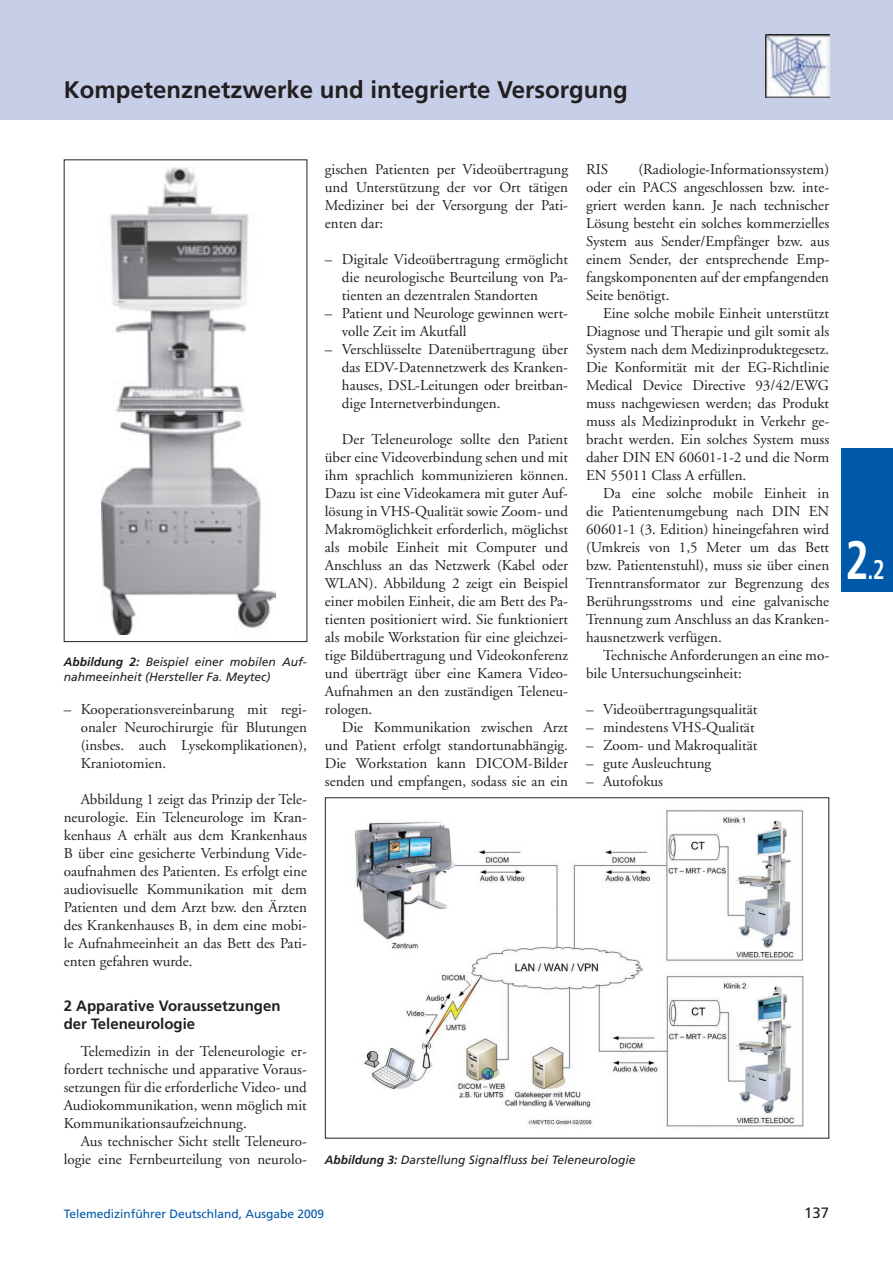
<style>
.page{position:relative;width:893px;height:1263px;background:#fff}
.page>*{position:absolute;margin:0;border:0;box-sizing:border-box;transform-origin:0 0}
.t1{font:700 condensed 27px "Frutiger";color:#fff;scale:.85 1}
.t2{font:700 24px "Frutiger";color:#231f20}
.t3{font:15px/18px "Adobe Garamond";color:#231f20;text-align:justify}
.t4{font:700 15px/18px "Frutiger";color:#231f20}
.t5{font:15px "Frutiger";color:#231f20}
.t6{font:italic 12px/15px "Frutiger";color:#231f20}
.t7{font:12px "Frutiger";color:#0159a9}
.s1{font-weight:700}
.s2{font-size:54px}
</style>
<div class="page">
<div style="left:0;top:0;width:893px;height:119px;background:#c7cee8"></div>
<img style="left:765px;top:34px;width:64px;height:64px">
<div style="left:842px;top:448px;width:51px;height:143px;background:#0159a9"></div>
<img style="left:354px;top:809px;width:450px;height:319px">
<img style="left:102px;top:167px;width:174px;height:468px">
<h2 class="t2" style="left:64px;top:76px;width:566px">Kompetenznetzwerke und integrierte Versorgung</h2>
<p class="t6" style="left:64px;top:654px;width:245px"><span class="s1">Abbildung 2:</span> Beispiel einer mobilen Auf&shy;nahmeeinheit (Hersteller Fa. Meytec)</p>
<p class="t3" style="left:81px;top:700px;width:228px;text-indent:-17px">– Kooperationsvereinbarung mit regi&shy;onaler Neurochirurgie für Blutungen (insbes. auch Lysekomplikationen), Kraniotomien.</p>
<p class="t3" style="left:64px;top:790px;width:245px;text-indent:17px">Abbildung 1 zeigt das Prinzip der Tele&shy;neurologie. Ein Teleneurologe im Kran&shy;kenhaus A erhält aus dem Krankenhaus B über eine gesicherte Verbindung Vide&shy;oaufnahmen des Patienten. Es erfolgt eine audiovisuelle Kommunikation mit dem Patienten und dem Arzt bzw. den Ärzten des Krankenhauses B, in dem eine mobi&shy;le Aufnahmeeinheit an das Bett des Pati&shy;enten gefahren wurde.</p>
<p class="t4" style="left:64px;top:996px;width:218px">2 Apparative Voraussetzungen der Teleneurologie</p>
<p class="t3" style="left:64px;top:1042px;width:245px;text-indent:17px">Telemedizin in der Teleneurologie er&shy;fordert technische und apparative Voraus&shy;setzungen für die erforderliche Video- und Audiokommunikation, wenn möglich mit Kommunikationsaufzeichnung.</p>
<p class="t3" style="left:64px;top:1132px;width:245px;text-align:right">Aus technischer Sicht stellt Teleneuro&shy;logie eine Fernbeurteilung von neurolo-</p>
<p class="t3" style="left:325px;top:160px;width:245px">gischen Patienten per Videoübertragung und Unterstützung der vor Ort tätigen Mediziner bei der Versorgung der Pati&shy;enten dar:</p>
<p class="t3" style="left:342px;top:250px;width:228px;text-indent:-17px">– Digitale Videoübertragung ermöglicht die neurologische Beurteilung von Pa&shy;tienten an dezentralen Standorten</p>
<p class="t3" style="left:342px;top:304px;width:228px;text-indent:-17px">– Patient und Neurologe gewinnen wert&shy;volle Zeit im Akutfall</p>
<p class="t3" style="left:342px;top:340px;width:228px;text-indent:-17px">– Verschlüsselte Datenübertragung über das EDV-Datennetzwerk des Kranken&shy;hauses, DSL-Leitungen oder breitban&shy;dige Internetverbindungen.</p>
<p class="t3" style="left:325px;top:430px;width:245px;text-indent:17px">Der Teleneurologe sollte den Patient über eine Videoverbindung sehen und mit ihm sprachlich kommunizieren können.<br>Dazu ist eine Videokamera mit guter Auf&shy;lösung in VHS-Qualität sowie Zoom- und Makromöglichkeit erforderlich, möglichst als mobile Einheit mit Computer und Anschluss an das Netzwerk (Kabel oder WLAN). Abbildung 2 zeigt ein Beispiel einer mobilen Einheit, die am Bett des Pa&shy;tienten positioniert wird. Sie funktioniert als mobile Workstation für eine gleichzei&shy;tige Bildübertragung und Videokonferenz und überträgt über eine Kamera Video-Aufnahmen an den zuständigen Teleneu&shy;rologen.</p>
<p class="t3" style="left:325px;top:718px;width:245px;text-indent:17px">Die Kommunikation zwischen Arzt und Patient erfolgt standortunabhängig.<br>Die Workstation kann DICOM-Bilder senden und empfangen, sodass sie an ein</p>
<p class="t3" style="left:586px;top:160px;width:245px;text-indent:52px">(Radiologie-Informationssystem) oder ein PACS angeschlossen bzw. inte&shy;griert werden kann. Je nach technischer Lösung besteht ein solches kommerzielles System aus Sender/Empfänger bzw. aus einem Sender, der entsprechende Emp&shy;fangskomponenten auf der empfangenden Seite benötigt.</p>
<p class="t3" style="left:586px;top:304px;width:245px;text-indent:17px">Eine solche mobile Einheit unterstützt Diagnose und Therapie und gilt somit als System nach dem Medizinproduktegesetz.<br>Die Konformität mit der EG-Richtlinie Medical Device Directive 93/42/EWG muss nachgewiesen werden; das Produkt muss als Medizinprodukt in Verkehr ge&shy;bracht werden. Ein solches System muss daher DIN EN 60601-1-2 und die Norm EN 55011 Class A erfüllen.</p>
<p class="t3" style="left:586px;top:484px;width:245px;text-indent:17px">Da eine solche mobile Einheit in die Patientenumgebung nach DIN EN 60601-1 (3. Edition) hineingefahren wird (Umkreis von 1,5 Meter um das Bett bzw. Patientenstuhl), muss sie über einen Trenntransformator zur Begrenzung des Berührungsstroms und eine galvanische Trennung zum Anschluss an das Kranken&shy;hausnetzwerk verfügen.</p>
<p class="t3" style="left:586px;top:646px;width:245px;text-indent:17px">Technische Anforderungen an eine mo&shy;bile Untersuchungseinheit:</p>
<p class="t3" style="left:586px;top:700px;width:173px">– Videoübertragungsqualität</p>
<p class="t3" style="left:586px;top:718px;width:170px">– mindestens VHS-Qualität</p>
<p class="t3" style="left:586px;top:736px;width:173px">– Zoom- und Makroqualität</p>
<p class="t3" style="left:586px;top:754px;width:127px">– gute Ausleuchtung</p>
<p class="t3" style="left:586px;top:772px;width:79px">– Autofokus</p>
<p class="t3" style="left:586px;top:160px;width:24px">RIS</p>
<p class="t6" style="left:325px;top:1152px;width:312px"><span class="s1">Abbildung 3:</span> Darstellung Signalfluss bei Teleneurologie</p>
<p class="t7" style="left:64px;top:1206px;width:262px">Telemedizinführer Deutschland, Ausgabe 2009</p>
<p class="t5" style="left:804px;top:1204px;width:27px">137</p>
<h1 class="t1" style="left:845px;top:553px;width:48px"><span class="s2">2</span>.2</h1>
</div>
